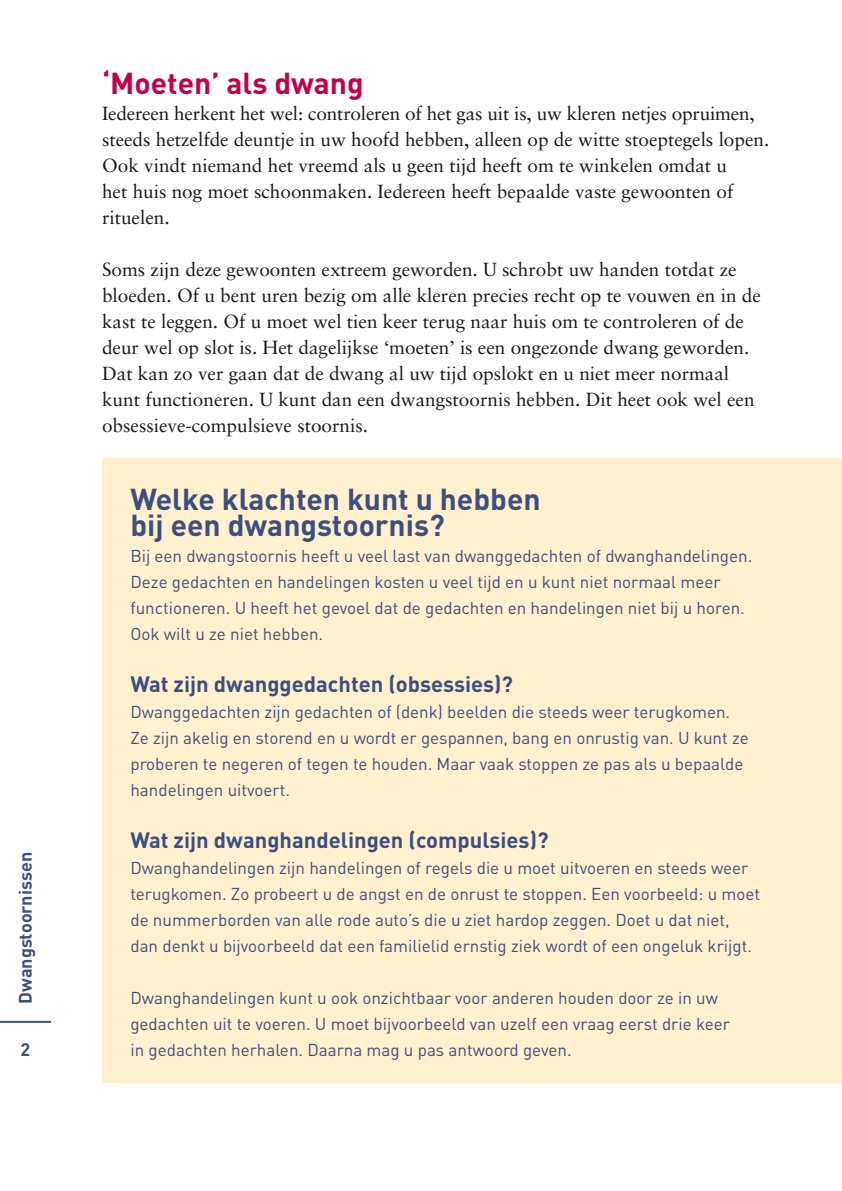
<style>
.page{position:relative;width:842px;height:1191px;background:#fff}
.page>*{position:absolute;margin:0;border:0;box-sizing:border-box;transform-origin:0 0}
.t1{font:700 30px/26px "DIN";color:#3d4f7f}
.t2{font:700 30px "DIN";color:#c5004b}
.t3{font:700 22px "DIN";color:#3d4f7f}
.t4{font:19px/26px "Sabon";color:#1a171c}
.t5{font:700 18px "DIN";color:#3d4f7f}
.t6{font:17px/26px "DIN";color:#3d4f7f}
</style>
<div class="page">
<hr style="left:0;top:1020px;width:51px;height:2px;background:#3d4f7f">
<div style="left:102px;top:458px;width:740px;height:624px;background:#fff1ce"></div>
<p class="t5" style="left:14px;top:1003px;width:153px;rotate:-90deg">Dwangstoornissen</p>
<p class="t5" style="left:21px;top:1037px;width:11px">2</p>
<h1 class="t2" style="left:102px;top:64px;width:263px">‘Moeten’ als dwang</h1>
<p class="t4" style="left:102px;top:100px;width:669px">Iedereen herkent het wel: controleren of het gas uit is, uw kleren netjes opruimen, steeds hetzelfde deuntje in uw hoofd hebben, alleen op de witte stoeptegels lopen.<br>Ook vindt niemand het vreemd als u geen tijd heeft om te winkelen omdat u<br>het huis nog moet schoonmaken. Iedereen heeft bepaalde vaste gewoonten of rituelen.</p>
<p class="t4" style="left:102px;top:256px;width:660px">Soms zijn deze gewoonten extreem geworden. U schrobt uw handen totdat ze bloeden. Of u bent uren bezig om alle kleren precies recht op te vouwen en in de kast te leggen. Of u moet wel tien keer terug naar huis om te controleren of de deur wel op slot is. Het dagelijkse ‘moeten’ is een ongezonde dwang geworden.<br>Dat kan zo ver gaan dat de dwang al uw tijd opslokt en u niet meer normaal kunt functioneren. U kunt dan een dwangstoornis hebben. Dit heet ook wel een obsessieve-compulsieve stoornis.</p>
<h1 class="t1" style="left:130px;top:485px;width:412px">Welke klachten kunt u hebben bij een dwangstoornis?</h1>
<p class="t6" style="left:130px;top:543px;width:623px">Bij een dwangstoornis heeft u veel last van dwanggedachten of dwanghandelingen.<br>Deze gedachten en handelingen kosten u veel tijd en u kunt niet normaal meer functioneren. U heeft het gevoel dat de gedachten en handelingen niet bij u horen.<br>Ook wilt u ze niet hebben.</p>
<p class="t3" style="left:130px;top:670px;width:384px">Wat zijn dwanggedachten (obsessies)?</p>
<p class="t6" style="left:130px;top:699px;width:620px">Dwanggedachten zijn gedachten of (denk) beelden die steeds weer terugkomen.<br>Ze zijn akelig en storend en u wordt er gespannen, bang en onrustig van. U kunt ze proberen te negeren of tegen te houden. Maar vaak stoppen ze pas als u bepaalde handelingen uitvoert.</p>
<p class="t3" style="left:130px;top:826px;width:420px">Wat zijn dwanghandelingen (compulsies)?</p>
<p class="t6" style="left:130px;top:855px;width:631px">Dwanghandelingen zijn handelingen of regels die u moet uitvoeren en steeds weer terugkomen. Zo probeert u de angst en de onrust te stoppen. Een voorbeeld: u moet de nummerborden van alle rode auto’s die u ziet hardop zeggen. Doet u dat niet, dan denkt u bijvoorbeeld dat een familielid ernstig ziek wordt of een ongeluk krijgt.</p>
<p class="t6" style="left:130px;top:985px;width:601px">Dwanghandelingen kunt u ook onzichtbaar voor anderen houden door ze in uw gedachten uit te voeren. U moet bijvoorbeeld van uzelf een vraag eerst drie keer in gedachten herhalen. Daarna mag u pas antwoord geven.</p>
</div>
